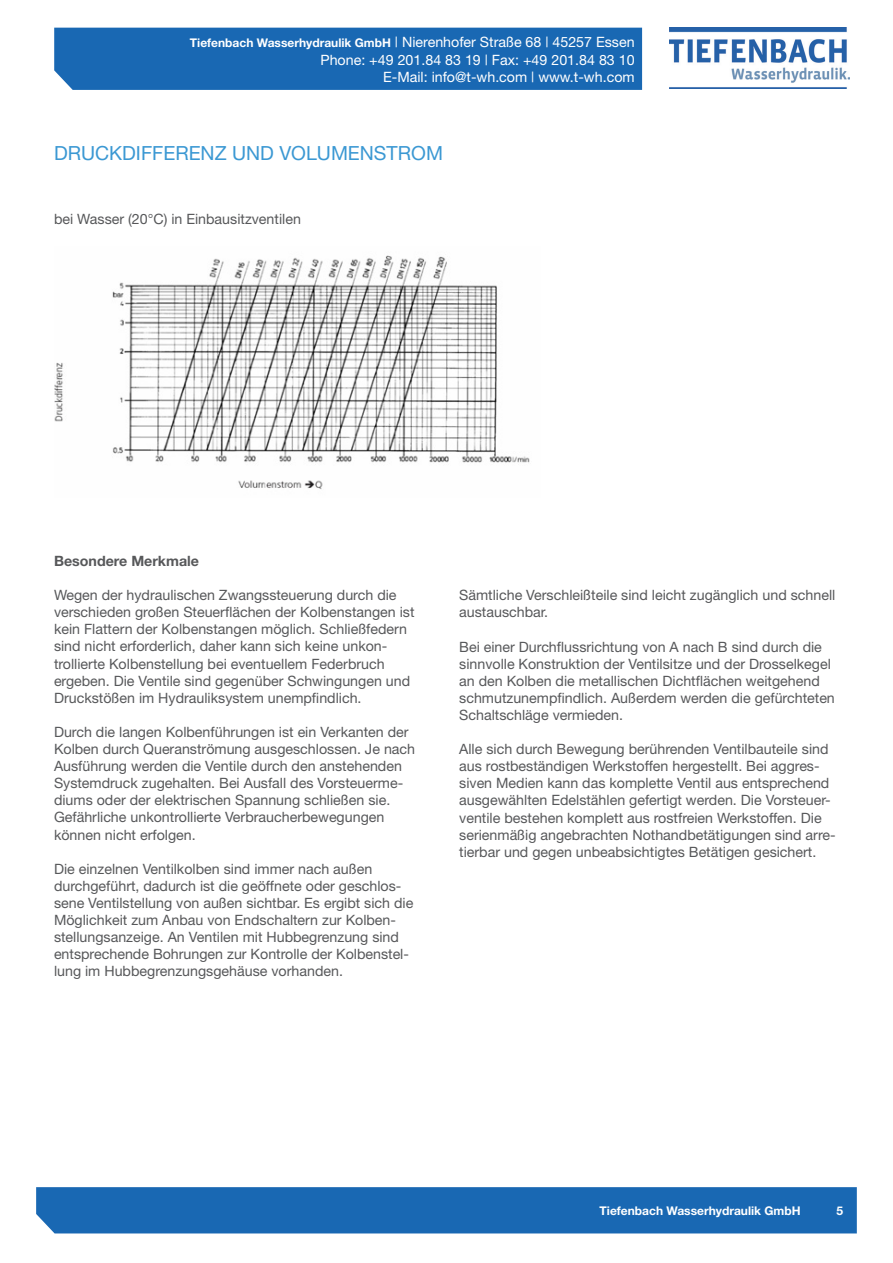
<style>
.page{position:relative;width:893px;height:1263px;background:#fff}
.page>*{position:absolute;margin:0;border:0;box-sizing:border-box;transform-origin:0 0}
.t1{font:19.5px "Helvetica Neue";color:#3b98d3}
.t2{font:14.25px/17.1px "Helvetica Neue";color:#57585a}
.t3{font:14.25px/17.1px "Helvetica Neue";color:#fff;text-align:right}
.t4{font:700 14.25px "Helvetica Neue";color:#57585a}
.t5{font:700 12px "Helvetica Neue";color:#fff}
.s1{font-weight:700;font-size:12px}
</style>
<div class="page">
<div style="left:54px;top:28px;width:588px;height:62px;background:#1968b3"></div>
<div style="left:36px;top:1187px;width:821px;height:46px;background:#1968b3"></div>
<img style="left:669px;top:28px;width:181px;height:60px">
<img style="left:54px;top:255px;width:476px;height:234px">
<p class="t3" style="left:190px;top:34px;width:446px"><span class="s1">Tiefenbach Wasserhydraulik GmbH</span> | Nierenhofer Straße 68 | 45257 Essen<br>Phone: +49 201.84 83 19 | Fax: +49 201.84 83 10<br>E-Mail: info@t-wh.com | www.t-wh.com</p>
<p class="t1" style="left:54px;top:141px;width:390px">DRUCKDIFFERENZ UND VOLUMENSTROM</p>
<p class="t2" style="left:54px;top:210px;width:248px">bei Wasser (20°C) in Einbausitzventilen</p>
<p class="t4" style="left:54px;top:552px;width:147px">Besondere Merkmale</p>
<p class="t2" style="left:54px;top:586px;width:362px">Wegen der hydraulischen Zwangssteuerung durch die verschieden großen Steuerflächen der Kolbenstangen ist kein Flattern der Kolbenstangen möglich. Schließfedern sind nicht erforderlich, daher kann sich keine unkon&shy;trollierte Kolbenstellung bei eventuellem Federbruch ergeben. Die Ventile sind gegenüber Schwingungen und Druckstößen im Hydrauliksystem unempfindlich.</p>
<p class="t2" style="left:54px;top:723px;width:363px">Durch die langen Kolbenführungen ist ein Verkanten der Kolben durch Queranströmung ausgeschlossen. Je nach Ausführung werden die Ventile durch den anstehenden Systemdruck zugehalten. Bei Ausfall des Vorsteuerme&shy;diums oder der elektrischen Spannung schließen sie.<br>Gefährliche unkontrollierte Verbraucherbewegungen können nicht erfolgen.</p>
<p class="t2" style="left:54px;top:860px;width:361px">Die einzelnen Ventilkolben sind immer nach außen durchgeführt, dadurch ist die geöffnete oder geschlos&shy;sene Ventilstellung von außen sichtbar. Es ergibt sich die Möglichkeit zum Anbau von Endschaltern zur Kolben&shy;stellungsanzeige. An Ventilen mit Hubbegrenzung sind entsprechende Bohrungen zur Kontrolle der Kolbenstel&shy;lung im Hubbegrenzungsgehäuse vorhanden.</p>
<p class="t2" style="left:459px;top:586px;width:378px">Sämtliche Verschleißteile sind leicht zugänglich und schnell austauschbar.</p>
<p class="t2" style="left:459px;top:638px;width:377px">Bei einer Durchflussrichtung von A nach B sind durch die sinnvolle Konstruktion der Ventilsitze und der Drosselkegel an den Kolben die metallischen Dichtflächen weitgehend schmutzunempfindlich. Außerdem werden die gefürchteten Schaltschläge vermieden.</p>
<p class="t2" style="left:459px;top:740px;width:378px">Alle sich durch Bewegung berührenden Ventilbauteile sind aus rostbeständigen Werkstoffen hergestellt. Bei aggres&shy;siven Medien kann das komplette Ventil aus entsprechend ausgewählten Edelstählen gefertigt werden. Die Vorsteuer&shy;ventile bestehen komplett aus rostfreien Werkstoffen. Die serienmäßig angebrachten Nothandbetätigungen sind arre&shy;tierbar und gegen unbeabsichtigtes Betätigen gesichert.</p>
<p class="t5" style="left:600px;top:1203px;width:203px">Tiefenbach Wasserhydraulik GmbH</p>
<p class="t5" style="left:836px;top:1203px;width:8px">5</p>
</div>
